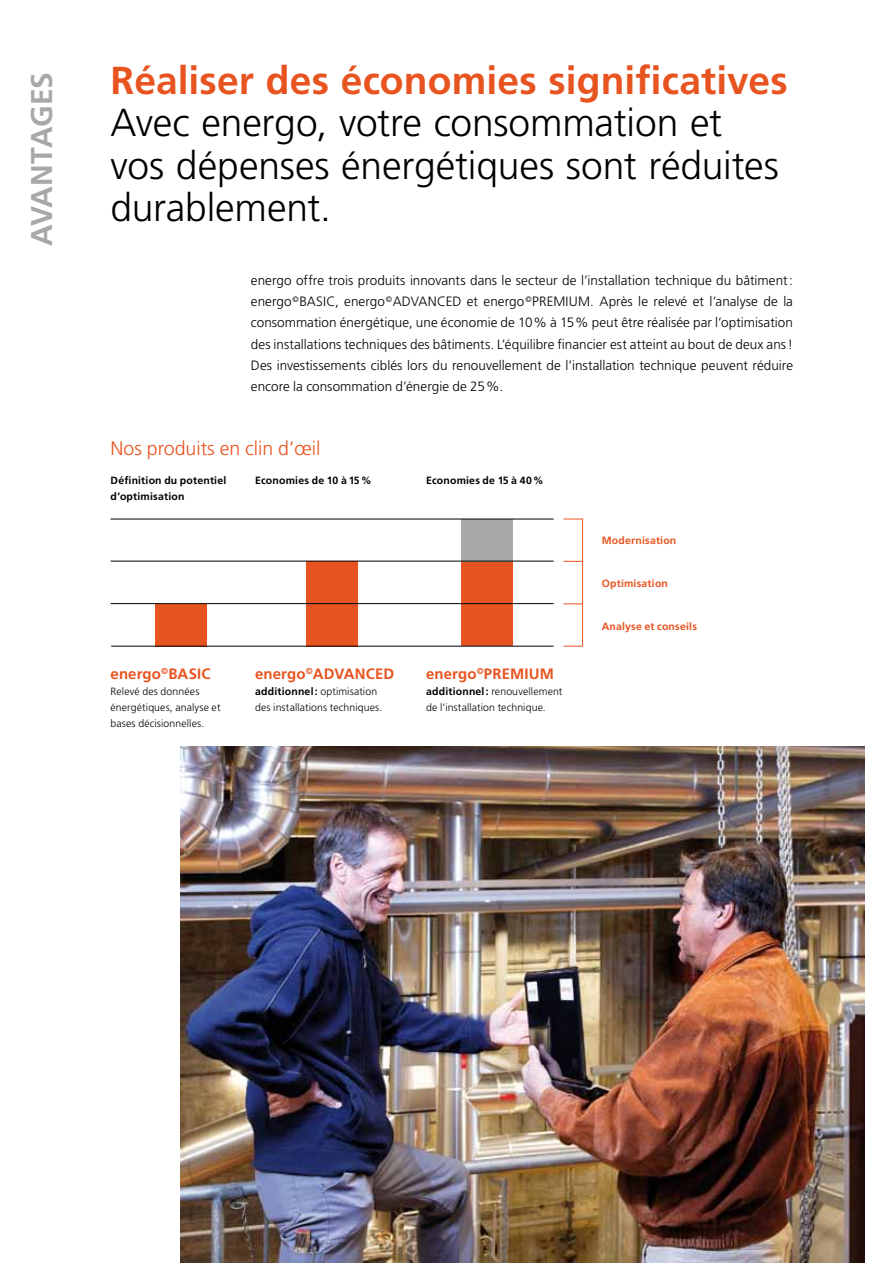
<style>
.page{position:relative;width:893px;height:1263px;background:#fff}
.page>*{position:absolute;margin:0;border:0;box-sizing:border-box;transform-origin:0 0}
.t1{font:300 39px/42.5px "Frutiger";letter-spacing:-.005em;color:#000}
.t2{font:700 39px "Frutiger";letter-spacing:.005em;color:#e85420}
.t3{font:700 30px "Frutiger";color:#a7a8aa}
.t4{font:300 19.5px "Frutiger";color:#e85420}
.t5{font:700 15px "Frutiger";letter-spacing:.005em;color:#e85420}
.t6{font:300 13.5px/21.3px "Frutiger";color:#000;text-align:justify}
.t7{font:300 10.5px/15.8px "Frutiger";letter-spacing:.015em;color:#000}
.t8{font:700 10.5px/15.8px "Frutiger";letter-spacing:.02em;color:#000}
.t9{font:700 10.5px "Frutiger";letter-spacing:.02em;color:#e85420}
.s1{font-weight:700}
</style>
<div class="page">
<img style="left:181px;top:746px;width:683px;height:517px">
<div style="left:461px;top:561px;width:51px;height:43px;background:#e85420"></div>
<div style="left:307px;top:561px;width:51px;height:43px;background:#e85420"></div>
<div style="left:155px;top:604px;width:51px;height:42px;background:#e85420"></div>
<div style="left:307px;top:604px;width:51px;height:42px;background:#e85420"></div>
<div style="left:461px;top:604px;width:51px;height:42px;background:#e85420"></div>
<div style="left:461px;top:519px;width:51px;height:42px;background:#a7a8aa"></div>
<hr style="left:582px;top:519px;width:1px;height:127px;background:#e85420">
<svg style="left:563px;top:519px;width:19px;height:1px"></svg>
<svg style="left:563px;top:561px;width:19px;height:1px"></svg>
<svg style="left:563px;top:604px;width:20px;height:1px"></svg>
<svg style="left:563px;top:646px;width:20px;height:1px"></svg>
<hr style="left:111px;top:519px;width:443px;height:1px;background:#000">
<hr style="left:111px;top:561px;width:443px;height:1px;background:#000">
<hr style="left:111px;top:646px;width:443px;height:1px;background:#000">
<hr style="left:111px;top:603px;width:443px;height:1px;background:#000">
<h2 class="t3" style="left:24px;top:246px;width:175px;rotate:-90deg">Avantages</h2>
<h1 class="t2" style="left:111px;top:57px;width:679px">Réaliser des économies significatives</h1>
<h1 class="t1" style="left:111px;top:101px;width:670px">Avec energo, votre consommation et vos dépenses énergétiques sont réduites durablement.</h1>
<p class="t6" style="left:251px;top:270px;width:544px">energo offre trois produits innovants dans le secteur de l’installation technique du bâtiment: energo<sup>©</sup>BASIC, energo<sup>©</sup>ADVANCED et energo<sup>©</sup>PREMI UM. Après le relevé et l’analyse de la consommation énergétique, une économie de 10% à 15% peut être réalisée par l’optimisation des installations techniques des bâtiments. L’équilibre financier est atteint au bout de deux ans!<br>Des investissements ciblés lors du renouvellement de l’installation technique peuvent réduire encore la consommation d’énergie de 25%.</p>
<h3 class="t4" style="left:111px;top:437px;width:211px">Nos produits en clin d’œil</h3>
<p class="t8" style="left:111px;top:473px;width:117px">Définition du potentiel d’optimisation</p>
<p class="t8" style="left:255px;top:473px;width:118px">Economies de 10 à 15%</p>
<p class="t8" style="left:426px;top:473px;width:119px">Economies de 15 à 40%</p>
<p class="t5" style="left:111px;top:665px;width:101px">energo<sup>©</sup>BASIC</p>
<p class="t7" style="left:111px;top:683px;width:111px">Relevé des données énergétiques, analyse et bases décisionnelles.</p>
<p class="t5" style="left:255px;top:665px;width:100px">energo<sup>©</sup>ADVANCE</p>
<p class="t5" style="left:384px;top:665px;width:12px">D</p>
<p class="t7" style="left:255px;top:683px;width:129px"><span class="s1">additionnel:</span> optimisation des installations techniques.</p>
<p class="t5" style="left:426px;top:665px;width:78px">energo<sup>©</sup>PREM</p>
<p class="t5" style="left:524px;top:665px;width:17px">IUM</p>
<p class="t7" style="left:426px;top:683px;width:138px"><span class="s1">additionnel:</span> renouvellement de l’installation technique.</p>
<p class="t9" style="left:602px;top:534px;width:76px">Modernisation</p>
<p class="t9" style="left:602px;top:577px;width:68px">Optimisation</p>
<p class="t9" style="left:602px;top:620px;width:97px">Analyse et conseils</p>
</div>
